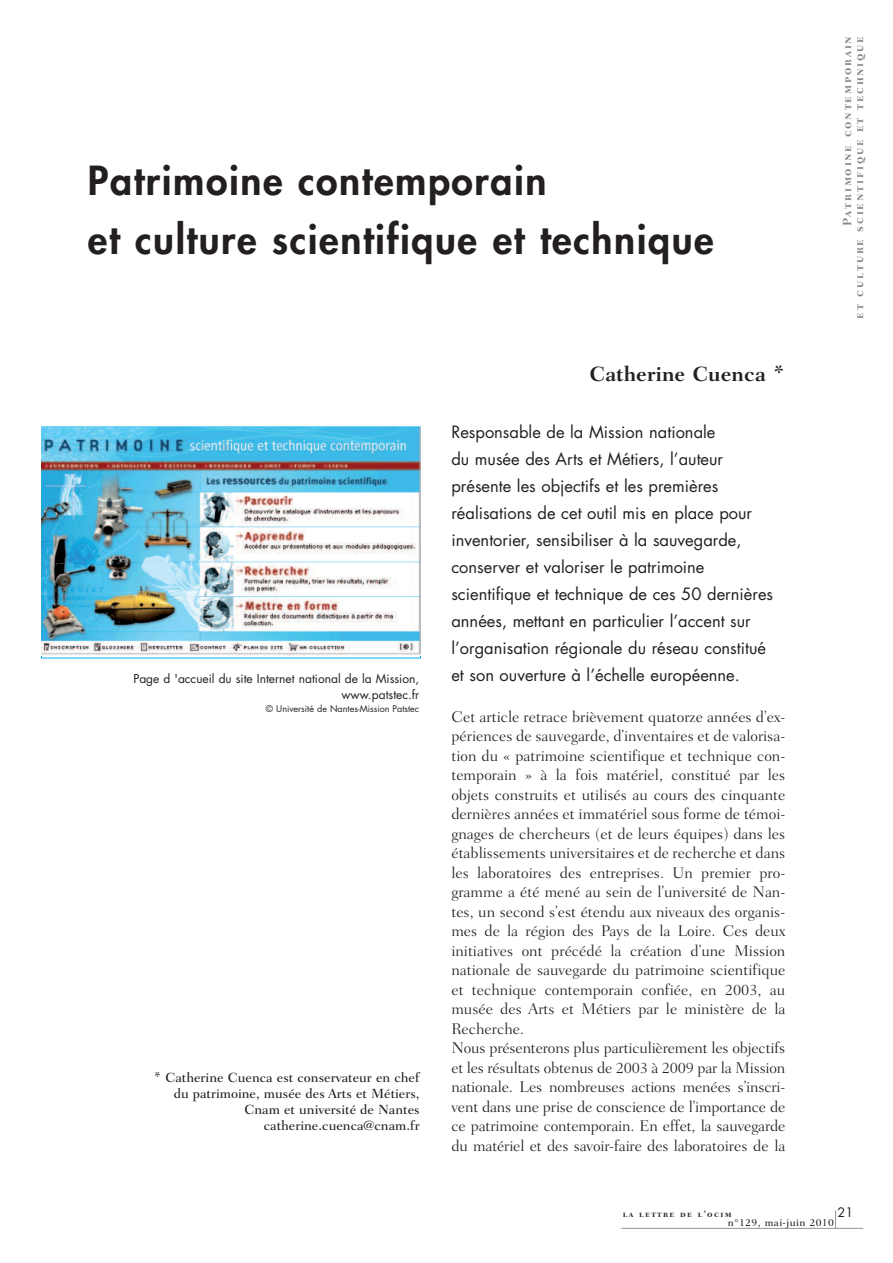
<style>
.page{position:relative;width:893px;height:1263px;background:#fff}
.page>*{position:absolute;margin:0;border:0;box-sizing:border-box;transform-origin:0 0}
.t1{font:800 39px/58.5px "Futura";letter-spacing:.04em;color:#231f20}
.t2{font:700 21px "Fairfield LH";color:#231f20}
.t3{font:16.5px/27px "Futura";color:#231f20}
.t4{font:300 15.75px/19.5px "Fairfield LH";color:#231f20}
.t5{font:500 13.5px/16.2px "Fairfield LH";color:#231f20;text-align:right}
.t6{font:12.75px "Futura";color:#231f20}
.t7{font:12px/15.8px "Futura";color:#231f20;text-align:right}
.t8{font:12px/12px "Fairfield LH Bold SC";letter-spacing:.15em;color:#808285;text-align:right}
.t9{font:500 10.5px "Fairfield LH";letter-spacing:.04em;color:#231f20}
.t10{font:9px "Futura";color:#231f20}
.t11{font:9px "Fairfield LH Bold SC";letter-spacing:.15em;color:#231f20}
</style>
<div class="page">
<svg style="left:835px;top:1210px;width:1px;height:18px"></svg>
<hr style="left:621px;top:1228px;width:242px;height:1px;background:#939598">
<img style="left:42px;top:427px;width:378px;height:228px">
<h1 class="t1" style="left:88px;top:154px;width:627px">Patrimoine contemporain<br>et culture scientifique et technique</h1>
<p class="t7" style="left:133px;top:672px;width:287px">Page d 'accueil du site Internet national de la Mission, www.patstec.fr</p>
<p class="t10" style="left:266px;top:705px;width:155px">© Université de Nantes-Mission Patstec</p>
<p class="t5" style="left:154px;top:1070px;width:267px">* Catherine Cuenca est conservateur en chef du patrimoine, musée des Arts et Métiers, Cnam et université de Nantes catherine.cuenca@cnam.fr</p>
<h2 class="t2" style="left:589px;top:366px;width:197px">Catherine Cuenca *</h2>
<p class="t3" style="left:451px;top:419px;width:323px">Responsable de la Mission nationale<br>du musée des Arts et Métiers, l’auteur présente les objectifs et les premières réalisations de cet outil mis en place pour inventorier, sensibiliser à la sauvegarde, conserver et valoriser le patrimoine scientifique et technique de ces 50 dernières années, mettant en particulier l’accent sur l’organisation régionale du réseau constitué et son ouverture à l’échelle européenne.</p>
<p class="t4" style="left:451px;top:708px;width:335px">Cet article retrace brièvement quatorze années d’ex&shy;périences de sauvegarde, d’inventaires et de valorisa&shy;tion du « patrimoine scientifique et technique con&shy;temporain » à la fois matériel, constitué par les objets construits et utilisés au cours des cinquante dernières années et immatériel sous forme de témoi&shy;gnages de chercheurs (et de leurs équipes) dans les établissements universitaires et de recherche et dans les laboratoires des entreprises. Un premier pro&shy;gramme a été mené au sein de l’université de Nan&shy;tes, un second s’est étendu aux niveaux des organis&shy;mes de la région des Pays de la Loire. Ces deux initiatives ont précédé la création d’une Mission nationale de sauvegarde du patrimoine scientifique et technique contemporain confiée, en 2003, au musée des Arts et Métiers par le ministère de la Recherche.<br>Nous présenterons plus particulièrement les objectifs et les résultats obtenus de 2003 à 2009 par la Mission nationale. Les nombreuses actions menées s’inscri&shy;vent dans une prise de conscience de l’importance de ce patrimoine contemporain. En effet, la sauvegarde du matériel et des savoir-faire des laboratoires de la</p>
<p class="t8" style="left:842px;top:319px;width:284px;rotate:-90deg">Patrimoine contemporain<br>et culture scientifique et technique</p>
<p class="t6" style="left:837px;top:1206px;width:17px">21</p>
<p class="t11" style="left:623px;top:1210px;width:110px">la lettre de l’ocim</p>
<p class="t9" style="left:728px;top:1218px;width:108px">n°129, mai-juin 2010</p>
</div>
